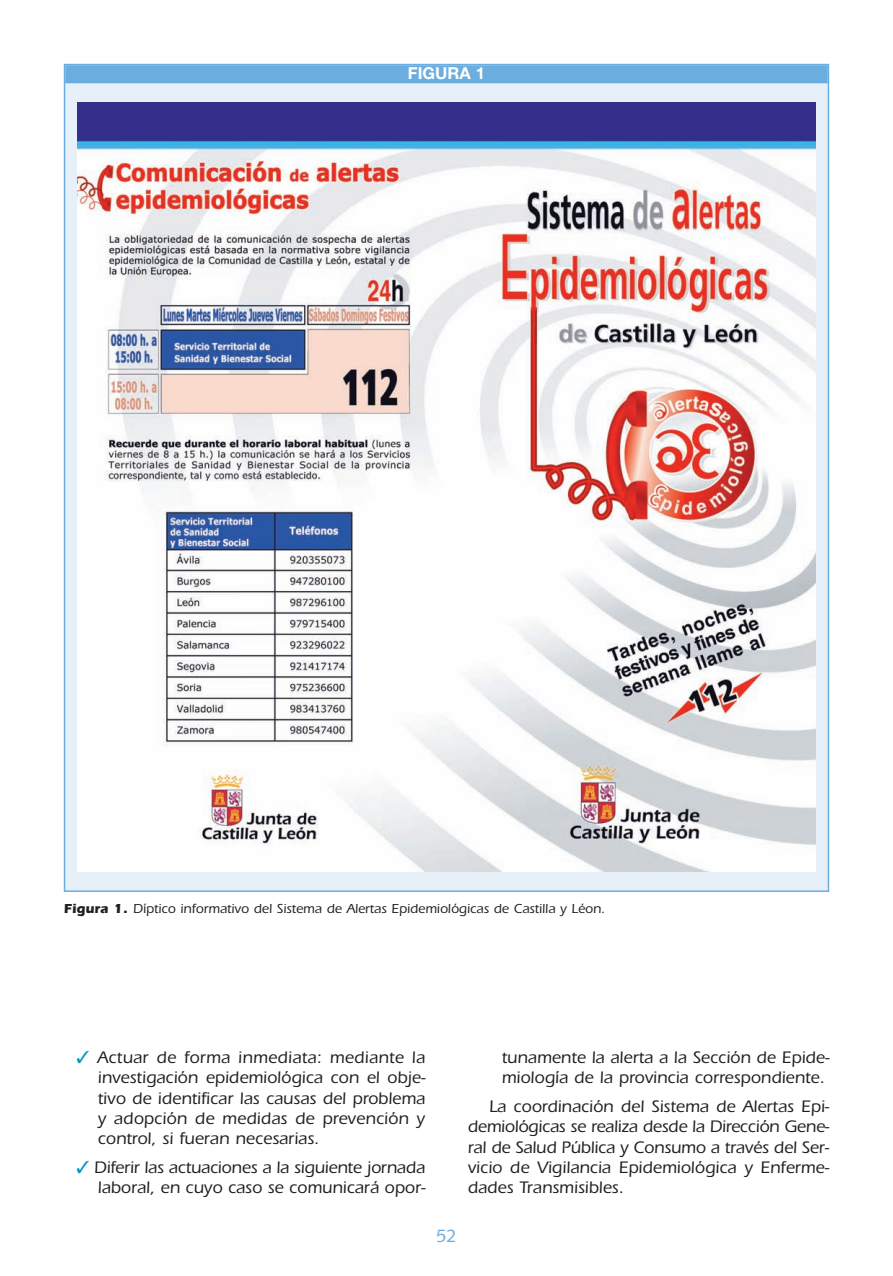
<style>
.page{position:relative;width:893px;height:1276px;background:#fff}
.page>*{position:absolute;margin:0;border:0;box-sizing:border-box;transform-origin:0 0}
.t1{font:18px "Syntax";color:#6caddf}
.t2{font:500 17.25px/20.2px "Itc Eras";color:#231f20;text-align:justify}
.t3{font:700 16.5px "Helvetica Neue";color:#fff}
.t4{font:500 13.5px "Itc Eras";color:#231f20}
.s1{font-weight:700}
.s2{color:#009bc8}
</style>
<div class="page">
<div style="left:65px;top:65px;width:763px;height:826px;background:#e7f0f9"></div>
<div style="left:65px;top:65px;width:763px;height:18px;background:#6caddf"></div>
<img style="left:77px;top:102px;width:739px;height:769px">
<p class="t3" style="left:408px;top:67px;width:79px">FIGURA 1</p>
<p class="t4" style="left:64px;top:903px;width:543px"><span class="s1">Figura 1.</span> Díptico informativo del Sistema de Alertas Epidemiológicas de Castilla y Léon.</p>
<p class="t2" style="left:98px;top:1049px;width:329px;text-indent:-21px"><span class="s2">✓</span> Actuar de forma inmediata: mediante la investigación epidemiológica con el obje&shy;tivo de identificar las causas del problema y adopción de medidas de prevención y control, si fueran necesarias.</p>
<p class="t2" style="left:77px;top:1158px;width:350px;text-align:right"><span class="s2">✓</span> Diferir las actuaciones a la siguiente jornada laboral, en cuyo caso se comunicará opor-</p>
<p class="t1" style="left:436px;top:1228px;width:22px">52</p>
<p class="t2" style="left:502px;top:1049px;width:329px">tunamente la alerta a la Sección de Epide&shy;miología de la provincia correspondiente.</p>
<p class="t2" style="left:468px;top:1098px;width:363px;text-indent:21px">La coordinación del Sistema de Alertas Epi&shy;demiológicas se realiza desde la Dirección Gene&shy;ral de Salud Pública y Consumo a través del Ser&shy;vicio de Vigilancia Epidemiológica y Enferme&shy;dades Transmisibles.</p>
</div>
